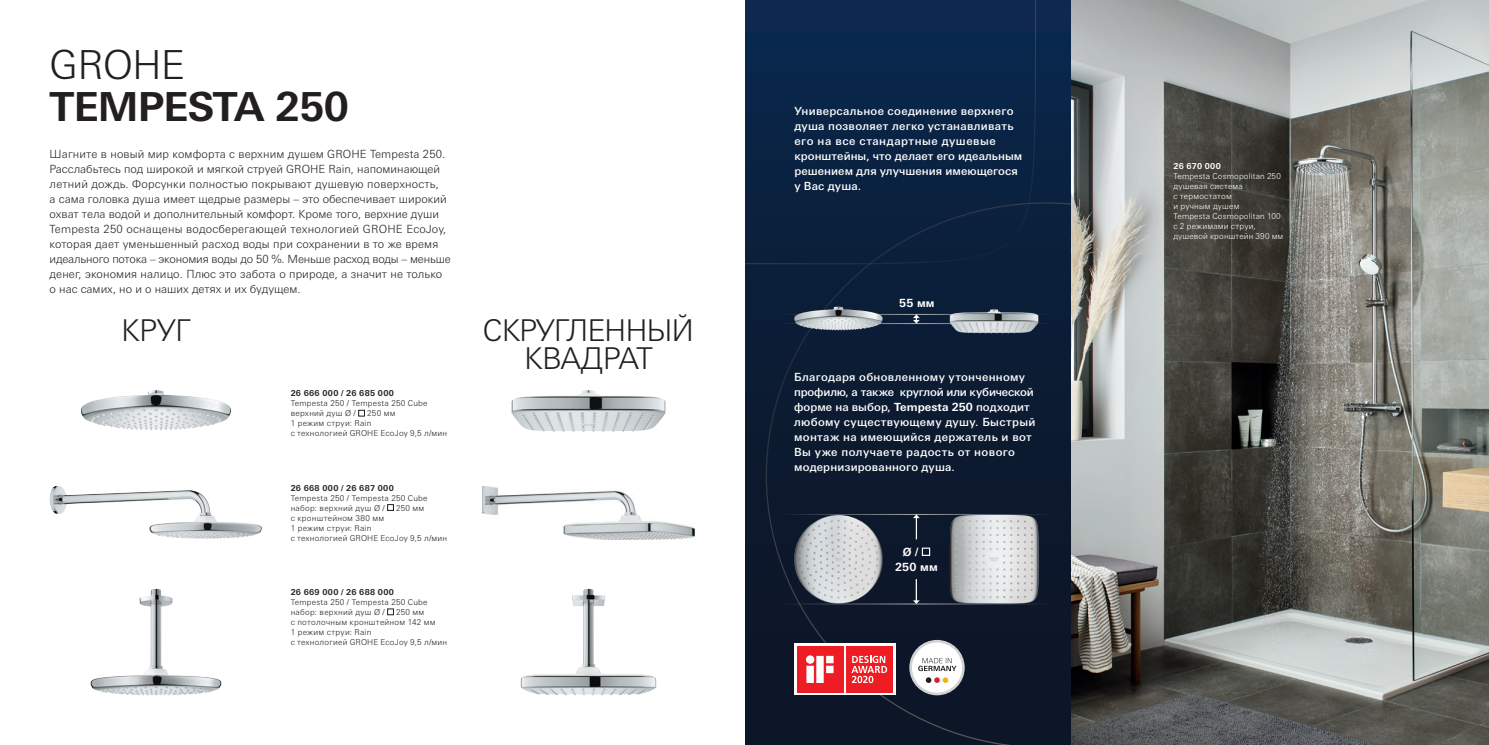
<style>
.page{position:relative;width:1489px;height:745px;background:#fff}
.page>*{position:absolute;margin:0;border:0;box-sizing:border-box;transform-origin:0 0}
.t1{font:700 40px "Univers Next W1 G";letter-spacing:-.02em;color:#231f20}
.t2{font:300 40px "Univers Next W1 G";letter-spacing:-.02em;color:#231f20}
.t3{font:300 30px/27.5px "Univers Next W1 G";letter-spacing:-.04em;color:#231f20;text-align:center}
.t4{font:300 11.25px/15px "Univers Next W1 G";color:#231f20}
.t5{font:500 11.25px/15px "Univers Next W1 G";letter-spacing:.025em;color:#fff}
.t6{font:700 11.25px/15px "Univers Next W1 G";letter-spacing:.01em;color:#fff}
.t7{font:300 8.12px/10px "Univers Next W1 G";letter-spacing:.03em;color:#231f20}
.t8{font:300 8.12px/10px "Univers Next W1 G";letter-spacing:.02em;color:#fff}
.t9{font:700 8.12px "Univers Next W1 G";letter-spacing:.04em;color:#231f20}
.t10{font:700 8.12px "Univers Next W1 G";letter-spacing:.025em;color:#fff}
.s1{font-weight:700}
</style>
<div class="page">
<div style="left:744px;top:0;width:744px;height:744px;background:linear-gradient(to bottom,#0a274c,#0d1321)"></div>
<svg style="left:744px;top:0;width:292px;height:265px"></svg>
<svg style="left:765px;top:201px;width:306px;height:543px"></svg>
<hr style="left:780px;top:513px;width:272px;height:1px;background:#a8a9ad">
<hr style="left:780px;top:603px;width:272px;height:1px;background:#a8a9ad">
<hr style="left:780px;top:314px;width:272px;height:1px;background:#a8a9ad">
<hr style="left:780px;top:323px;width:272px;height:1px;background:#a8a9ad">
<img style="left:793px;top:306px;width:89px;height:24px">
<img style="left:949px;top:309px;width:89px;height:24px">
<img style="left:949px;top:514px;width:89px;height:89px">
<img style="left:793px;top:514px;width:90px;height:90px">
<img style="left:1071px;top:0;width:417px;height:744px">
<svg style="left:913px;top:578px;width:6px;height:25px"></svg>
<hr style="left:915px;top:516px;width:2px;height:23px;background:#fff">
<svg style="left:913px;top:514px;width:6px;height:3px"></svg>
<svg style="left:913px;top:314px;width:6px;height:9px"></svg>
<svg style="left:909px;top:639px;width:55px;height:55px"></svg>
<div style="left:912px;top:642px;width:50px;height:50px;background:#fff;border-radius:50%"></div>
<svg style="left:925px;top:677px;width:23px;height:5px"></svg>
<svg style="left:918px;top:658px;width:38px;height:12px"></svg>
<svg style="left:794px;top:643px;width:101px;height:51px"></svg>
<div style="left:796px;top:645px;width:47px;height:47px;background:#ee1d23"></div>
<svg style="left:806px;top:655px;width:27px;height:27px"></svg>
<div style="left:845px;top:645px;width:47px;height:47px;background:#ee1d23"></div>
<svg style="left:851px;top:655px;width:36px;height:27px"></svg>
<div style="left:921px;top:547px;width:9px;height:8px;border:1px solid #fff"></div>
<img style="left:81px;top:390px;width:150px;height:40px">
<img style="left:511px;top:390px;width:154px;height:41px">
<div style="left:358px;top:410px;width:7px;height:6px;border:1px solid #231f20"></div>
<img style="left:50px;top:486px;width:164px;height:52px">
<img style="left:482px;top:486px;width:212px;height:53px">
<svg style="left:387px;top:504px;width:6px;height:6px"></svg>
<img style="left:90px;top:588px;width:71px;height:107px">
<img style="left:520px;top:588px;width:101px;height:107px">
<svg style="left:387px;top:608px;width:6px;height:6px"></svg>
<h1 class="t2" style="left:50px;top:41px;width:137px">GROHE</h1>
<h1 class="t1" style="left:50px;top:83px;width:301px">TEMPESTA 250</h1>
<p class="t4" style="left:50px;top:146px;width:402px">Шагните в новый мир комфорта с верхним душем GROHE Tempesta 250.<br>Расслабьтесь под широкой и мягкой струей GROHE Rain, напоминающей летний дождь. Форсунки полностью покрывают душевую поверхность,<br>а сама головка душа имеет щедрые размеры – это обеспечивает широкий охват тела водой и дополнительный комфорт. Кроме того, верхние души Tempesta 250 оснащены водосберегающей технологией GROHE EcoJoy, которая дает уменьшенный расход воды при сохранении в то же время идеального потока – экономия воды до 50 %. Меньше расход воды – меньше денег, экономия налицо. Плюс это забота о природе, а значит не только о нас самих, но и о наших детях и их будущем.</p>
<h2 class="t3" style="left:121px;top:316px;width:71px">КРУГ</h2>
<h2 class="t3" style="left:483px;top:316px;width:213px">СКРУГЛЕННЫЙ<br>КВАДРАТ</h2>
<p class="t9" style="left:291px;top:388px;width:105px">26 666 000 / 26 685 000</p>
<p class="t7" style="left:291px;top:398px;width:138px">Tempesta 250 / Tempesta 250 Cube верхний душ Ø /</p>
<p class="t7" style="left:291px;top:408px;width:158px;text-indent:76px">250 мм<br>1 режим струи: Rain<br>с технологией GROHE EcoJoy 9,5 л/мин</p>
<p class="t9" style="left:291px;top:482px;width:105px">26 668 000 / 26 687 000</p>
<p class="t7" style="left:291px;top:492px;width:138px">Tempesta 250 / Tempesta 250 Cube набор: верхний душ Ø /</p>
<p class="t7" style="left:396px;top:502px;width:30px">250 мм</p>
<p class="t7" style="left:291px;top:512px;width:158px">с кронштейном 380 мм<br>1 режим струи: Rain<br>с технологией GROHE EcoJoy 9,5 л/мин</p>
<p class="t9" style="left:291px;top:587px;width:105px">26 669 000 / 26 688 000</p>
<p class="t7" style="left:291px;top:596px;width:138px">Tempesta 250 / Tempesta 250 Cube набор: верхний душ Ø /</p>
<p class="t7" style="left:291px;top:606px;width:158px;text-indent:105px">250 мм<br>с потолочным кронштейном 142 мм<br>1 режим струи: Rain<br>с технологией GROHE EcoJoy 9,5 л/мин</p>
<p class="t5" style="left:794px;top:103px;width:229px">Универсальное соединение верхнего душа позволяет легко устанавливать его на все стандартные душевые кронштейны, что делает его идеальным решением для улучшения имеющегося у Вас душа.</p>
<p class="t6" style="left:899px;top:295px;width:37px">55 мм</p>
<p class="t5" style="left:794px;top:369px;width:243px">Благодаря обновленному утонченному профилю, а также круглой или кубической форме на выбор, <span class="s1">Tempesta 250</span> подходит любому существующему душу. Быстрый монтаж на имеющийся держатель и вот Вы уже получаете радость от нового модернизированного душа.</p>
<p class="t6" style="left:895px;top:544px;width:44px;text-indent:8px">Ø /<br>250 мм</p>
<p class="t10" style="left:1173px;top:161px;width:49px">26 670 000</p>
<p class="t8" style="left:1173px;top:171px;width:111px">Tempesta Cosmopolitan 250 душевая система<br>с термостатом<br>и ручным душем<br>Tempesta Cosmopolitan 100 с 2 режимами струи, душевой кронштейн 390 мм</p>
</div>
